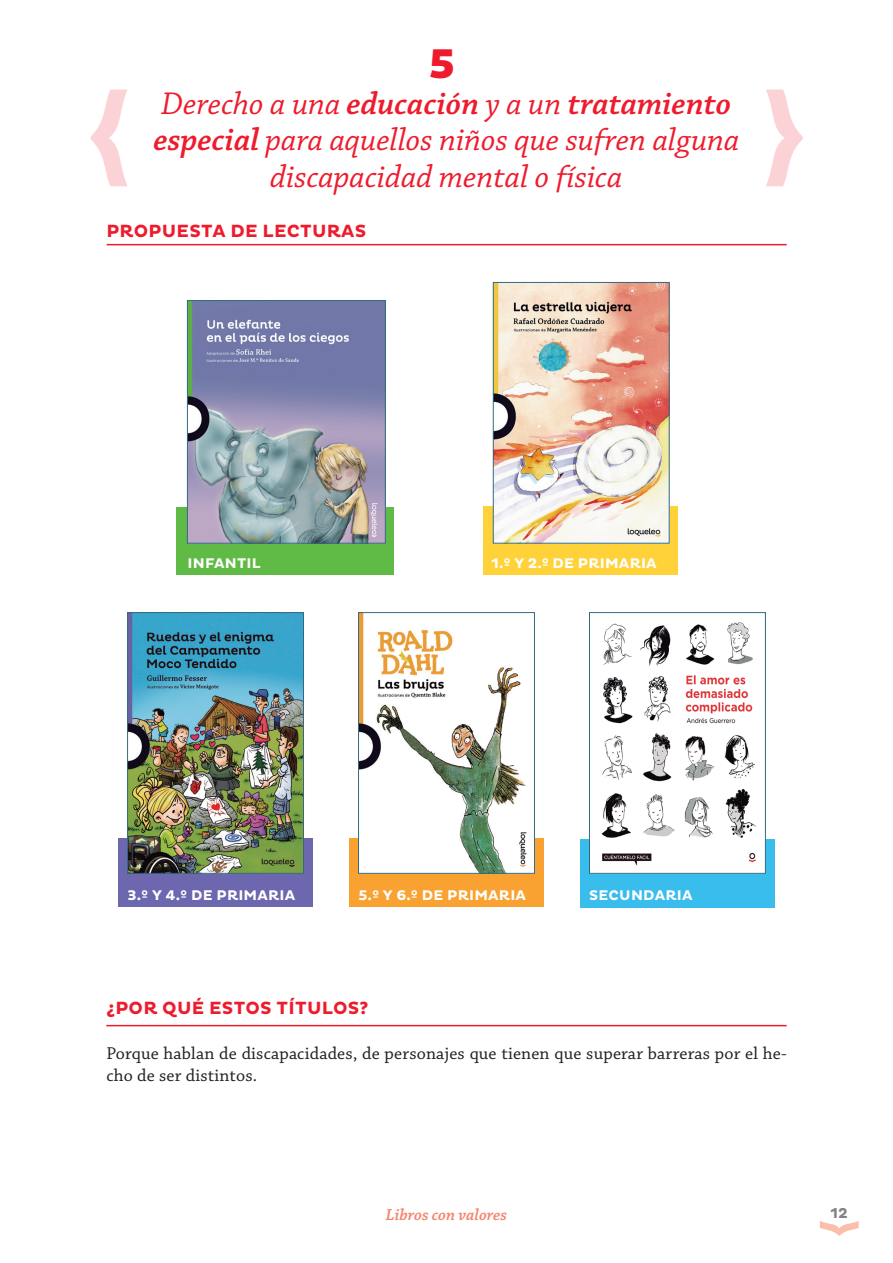
<style>
.page{position:relative;width:893px;height:1263px;background:#fff}
.page>*{position:absolute;margin:0;border:0;box-sizing:border-box;transform-origin:0 0}
.t1{font:800 42.15px "Pluto";color:#ee1b2d}
.t2{font:italic 33px/36.3px "Chaparral Pro";color:#ee1b2d;text-align:center}
.t3{font:18px/22.5px "Chaparral Pro";letter-spacing:.01em;color:#231f20}
.t4{font:700 18px "Pluto";letter-spacing:.015em;color:#ee1b2d}
.t5{font:italic 600 16.8px "Chaparral Pro";color:#f4846d}
.t6{font:700 14.55px "Pluto";color:#808285}
.t7{font:700 14.25px "Pluto";letter-spacing:.015em;color:#fff}
.s1{font-weight:600}
</style>
<div class="page">
<svg style="left:820px;top:1221px;width:39px;height:15px"></svg>
<div style="left:349px;top:838px;width:195px;height:69px;background:#f9a232"></div>
<div style="left:580px;top:839px;width:194px;height:69px;background:#39bded"></div>
<div style="left:118px;top:838px;width:195px;height:69px;background:#6c67ae"></div>
<div style="left:483px;top:506px;width:194px;height:68px;background:#ffd239"></div>
<div style="left:176px;top:507px;width:218px;height:67px;background:#60bb46"></div>
<img style="left:189px;top:302px;width:195px;height:240px">
<div style="left:187px;top:300px;width:199px;height:244px;border:1px solid #336a81"></div>
<img style="left:495px;top:284px;width:173px;height:258px">
<div style="left:493px;top:282px;width:177px;height:262px;border:1px solid #336a81"></div>
<img style="left:129px;top:614px;width:173px;height:258px">
<div style="left:127px;top:612px;width:177px;height:262px;border:1px solid #336a81"></div>
<img style="left:360px;top:614px;width:173px;height:258px">
<div style="left:358px;top:612px;width:177px;height:262px;border:1px solid #336a81"></div>
<img style="left:591px;top:622px;width:173px;height:250px">
<div style="left:589px;top:612px;width:177px;height:262px;border:1px solid #336a81"></div>
<hr style="left:107px;top:244px;width:680px;height:1px;background:#ee1b2d">
<hr style="left:106px;top:1025px;width:681px;height:1px;background:#ee1b2d">
<svg style="left:90px;top:90px;width:37px;height:96px"></svg>
<svg style="left:766px;top:90px;width:37px;height:96px"></svg>
<p class="t1" style="left:428px;top:40px;width:29px">5</p>
<p class="t2" style="left:153px;top:87px;width:587px">Derecho a una <span class="s1">educación</span> y a un <span class="s1">tratamiento especial</span> para aquellos niños que sufren alguna discapacidad mental o física</p>
<p class="t4" style="left:106px;top:220px;width:261px">PROPUESTA DE LECTURAS</p>
<p class="t7" style="left:188px;top:555px;width:75px">INFANTIL</p>
<p class="t7" style="left:492px;top:555px;width:167px">1.º Y 2.º DE PRIMARIA</p>
<p class="t7" style="left:128px;top:887px;width:169px">3.º Y 4.º DE PRIMARIA</p>
<p class="t7" style="left:358px;top:887px;width:169px">5.º Y 6.º DE PRIMARIA</p>
<p class="t7" style="left:589px;top:887px;width:105px">SECUNDARIA</p>
<p class="t4" style="left:106px;top:997px;width:264px">¿POR QUÉ ESTOS TÍTULOS?</p>
<p class="t3" style="left:106px;top:1042px;width:682px">Porque hablan de discapacidades, de personajes que tienen que superar barreras por el he&shy;cho de ser distintos.</p>
<p class="t5" style="left:386px;top:1205px;width:123px">Libros con valores</p>
<p class="t6" style="left:830px;top:1205px;width:19px">12</p>
</div>
